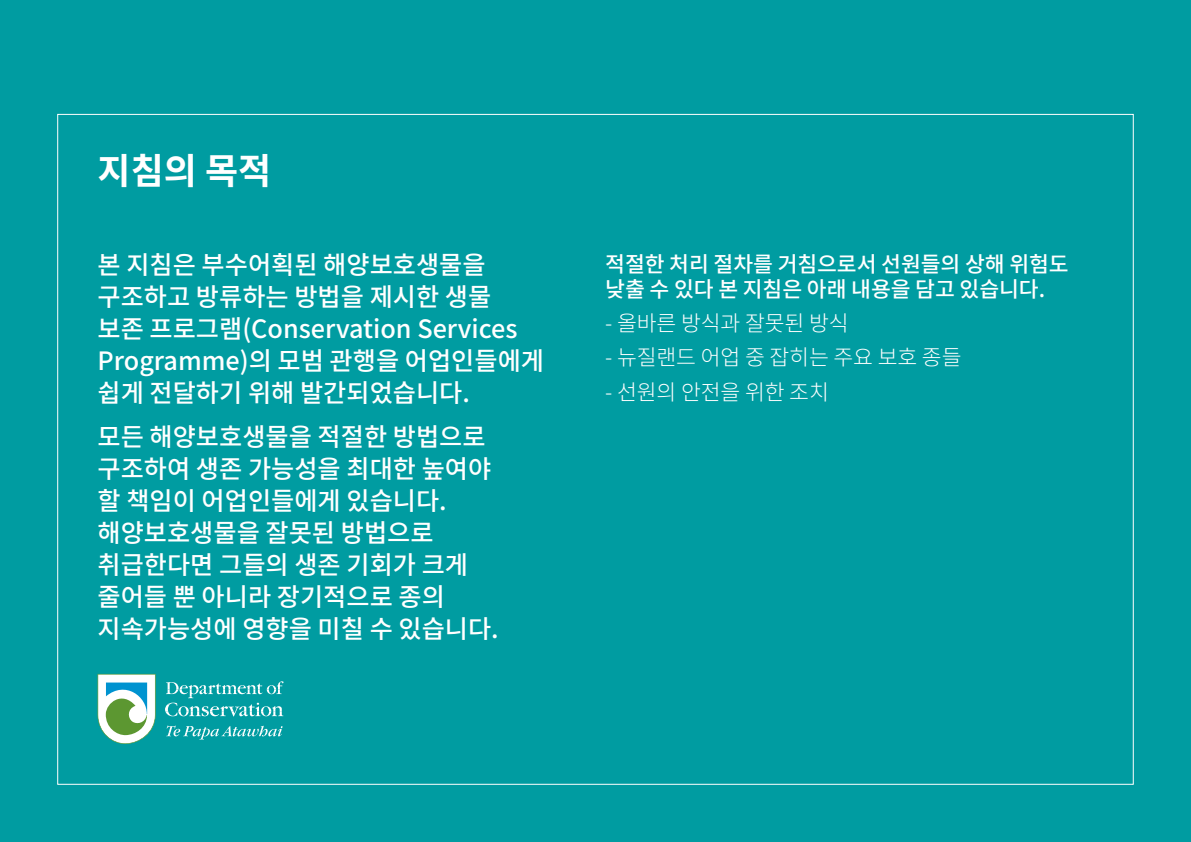
<style>
.page{position:relative;width:1191px;height:842px;background:#009ca1}
.page>*{position:absolute;margin:0;border:0;box-sizing:border-box;transform-origin:0 0}
.t1{font:700 36px "Source Han Sans TC";color:#fff}
.t2{font:500 25.2px/32px "Source Han Sans TC";color:#fff}
.t3{font:500 21.6px/25.2px "Source Han Sans TC";letter-spacing:-.005em;color:#fff}
.t4{font:300 21.6px "Source Han Sans TC";letter-spacing:-.005em;color:#fff}
</style>
<div class="page">
<svg style="left:98px;top:674px;width:58px;height:70px;background:#a0cfbd"></svg>
<svg style="left:166px;top:725px;width:116px;height:15px"></svg>
<svg style="left:165px;top:681px;width:118px;height:35px"></svg>
<p class="t1" style="left:98px;top:150px;width:175px">지침의 목적</p>
<p class="t2" style="left:98px;top:250px;width:448px">본 지침은 부수어획된 해양보호생물을 구조하고 방류하는 방법을 제시한 생물<br>보존 프로그램(Conservation Services<br>Programme)의 모범 관행을 어업인들에게 쉽게 전달하기 위해 발간되었습니다.</p>
<p class="t2" style="left:98px;top:421px;width:403px">모든 해양보호생물을 적절한 방법으로 구조하여 생존 가능성을 최대한 높여야 할 책임이 어업인들에게 있습니다. 해양보호생물을 잘못된 방법으로 취급한다면 그들의 생존 기회가 크게 줄어들 뿐 아니라 장기적으로 종의 지속가능성에 영향을 미칠 수 있습니다.</p>
<p class="t3" style="left:605px;top:251px;width:465px">적절한 처리 절차를 거침으로서 선원들의 상해 위험도 낮출 수 있다 본 지침은 아래 내용을 담고 있습니다.</p>
<p class="t4" style="left:605px;top:311px;width:245px">- 올바른 방식과 잘못된 방식</p>
<p class="t4" style="left:605px;top:345px;width:358px">- 뉴질랜드 어업 중 잡히는 주요 보호 종들</p>
<p class="t4" style="left:605px;top:379px;width:225px">- 선원의 안전을 위한 조치</p>
</div>
